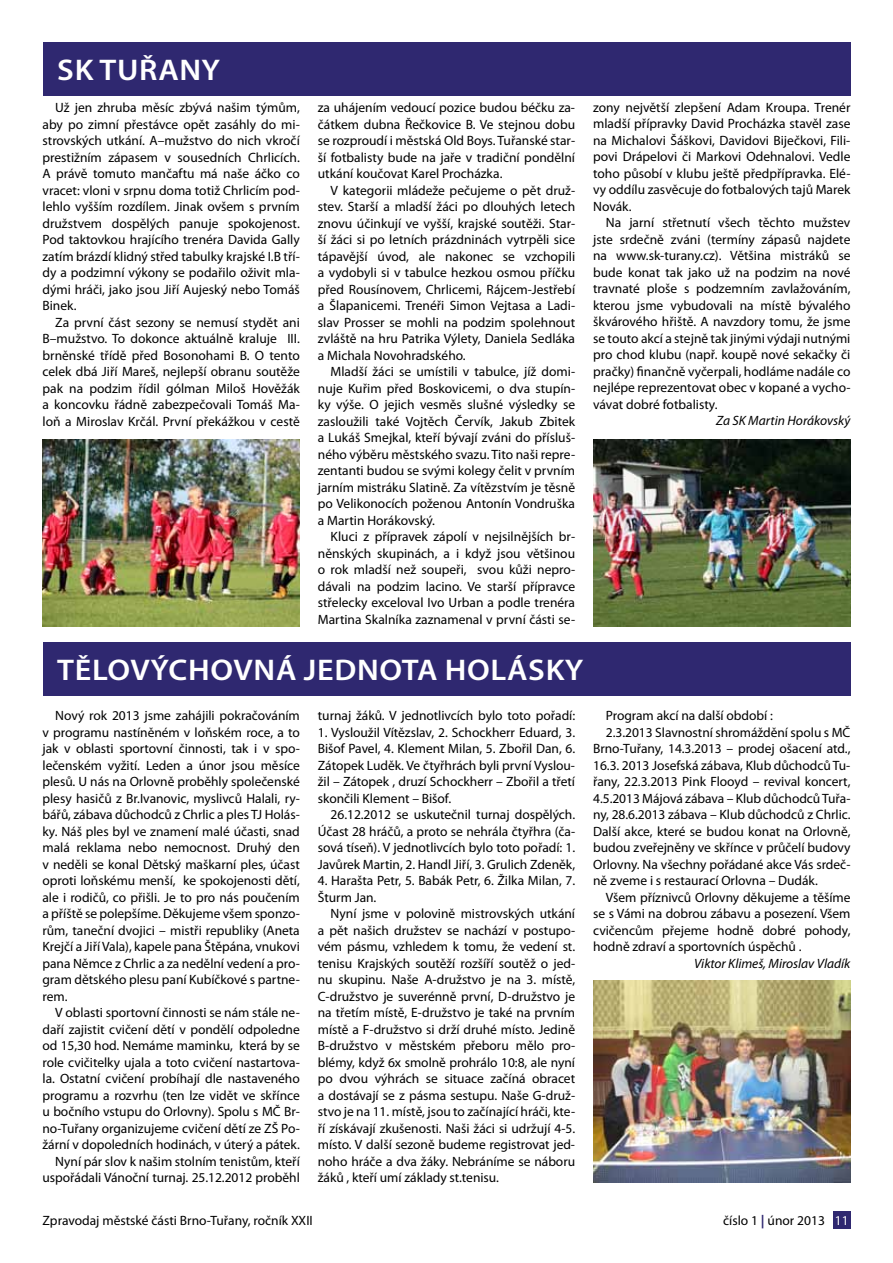
<style>
.page{position:relative;width:893px;height:1263px;background:#fff}
.page>*{position:absolute;margin:0;border:0;box-sizing:border-box;transform-origin:0 0}
.t1{font:600 30px "Myriad Pro";letter-spacing:.02em;color:#fff;scale:1.07 1}
.t2{font:13.5px/16.5px "Myriad Pro";letter-spacing:-.005em;color:#000;text-align:justify}
.t3{font:italic 13.5px "Myriad Pro";letter-spacing:-.005em;color:#000}
.s1{font-weight:700;color:#2f2870}
.s2{color:#fff}
</style>
<div class="page">
<div style="left:833px;top:1212px;width:17px;height:17px;background:#2f2870"></div>
<div style="left:43px;top:43px;width:807px;height:53px;background:#2f2870"></div>
<div style="left:43px;top:642px;width:807px;height:53px;background:#2f2870"></div>
<img style="left:593px;top:439px;width:257px;height:187px">
<img style="left:43px;top:439px;width:257px;height:187px">
<img style="left:593px;top:980px;width:257px;height:202px">
<h1 class="t1" style="left:57px;top:51px;width:76px">SK TUŘANY</h1>
<p class="t2" style="left:43px;top:99px;width:259px;text-indent:13px">Už jen zhruba měsíc zbývá našim týmům, aby po zimní přestávce opět zasáhly do mi&shy;strovských utkání. A–mužstvo do nich vkročí prestižním zápasem v sousedních Chrlicích.<br>A právě tomuto mančaftu má naše áčko co vracet: vloni v srpnu doma totiž Chrlicím pod&shy;lehlo vyšším rozdílem. Jinak ovšem s prvním družstvem dospělých panuje spokojenost.<br>Pod taktovkou hrajícího trenéra Davida Gally zatím brázdí klidný střed tabulky krajské I.B tří&shy;dy a podzimní výkony se podařilo oživit mla&shy;dými hráči, jako jsou Jiří Aujeský nebo Tomáš Binek.</p>
<p class="t2" style="left:43px;top:314px;width:259px;text-indent:13px">Za první část sezony se nemusí stydět ani B–mužstvo. To dokonce aktuálně kraluje III. brněnské třídě před Bosonohami B. O tento celek dbá Jiří Mareš, nejlepší obranu soutěže pak na podzim řídil gólman Miloš Hověžák a koncovku řádně zabezpečovali Tomáš Ma&shy;loň a Miroslav Krčál. První překážkou v cestě</p>
<p class="t2" style="left:318px;top:99px;width:259px">za uhájením vedoucí pozice budou béčku za&shy;čátkem dubna Řečkovice B. Ve stejnou dobu se rozproudí i městská Old Boys. Tuřanské star&shy;ší fotbalisty bude na jaře v tradiční pondělní utkání koučovat Karel Procházka.</p>
<p class="t2" style="left:318px;top:182px;width:259px;text-indent:13px">V kategorii mládeže pečujeme o pět druž&shy;stev. Starší a mladší žáci po dlouhých letech znovu účinkují ve vyšší, krajské soutěži. Star&shy;ší žáci si po letních prázdninách vytrpěli sice tápavější úvod, ale nakonec se vzchopili a vydobyli si v tabulce hezkou osmou příčku před Rousínovem, Chrlicemi, Rájcem-Jestřebí a Šlapanicemi. Trenéři Simon Vejtasa a Ladi&shy;slav Prosser se mohli na podzim spolehnout zvláště na hru Patrika Výlety, Daniela Sedláka a Michala Novohradského.</p>
<p class="t2" style="left:318px;top:363px;width:259px;text-indent:13px">Mladší žáci se umístili v tabulce, jíž domi&shy;nuje Kuřim před Boskovicemi, o dva stupín&shy;ky výše. O jejich vesměs slušné výsledky se zasloužili také Vojtěch Červík, Jakub Zbitek a Lukáš Smejkal, kteří bývají zváni do přísluš&shy;ného výběru městského svazu. Tito naši repre&shy;zentanti budou se svými kolegy čelit v prvním jarním mistráku Slatině. Za vítězstvím je těsně po Velikonocích poženou Antonín Vondruška a Martin Horákovský.</p>
<p class="t2" style="left:318px;top:528px;width:259px;text-indent:13px">Kluci z přípravek zápolí v nejsilnějších br&shy;něnských skupinách, a i když jsou většinou o rok mladší než soupeři, svou kůži nepro&shy;dávali na podzim lacino. Ve starší přípravce střelecky exceloval Ivo Urban a podle trenéra Martina Skalníka zaznamenal v první části se-</p>
<p class="t2" style="left:593px;top:99px;width:259px">zony největší zlepšení Adam Kroupa. Trenér mladší přípravky David Procházka stavěl zase na Michalovi Šáškovi, Davidovi Biječkovi, Fili&shy;povi Drápelovi či Markovi Odehnalovi. Vedle toho působí v klubu ještě předpřípravka. Elé&shy;vy oddílu zasvěcuje do fotbalových tajů Marek Novák.</p>
<p class="t2" style="left:593px;top:214px;width:259px;text-indent:13px">Na jarní střetnutí všech těchto mužstev jste srdečně zváni (termíny zápasů najdete na www.sk-turany.cz). Většina mistráků se bude konat tak jako už na podzim na nové travnaté ploše s podzemním zavlažováním, kterou jsme vybudovali na místě bývalého škvárového hřiště. A navzdory tomu, že jsme se touto akcí a stejně tak jinými výdaji nutnými pro chod klubu (např. koupě nové sekačky či pračky) finančně vyčerpali, hodláme nadále co nejlépe reprezentovat obec v kopané a vycho&shy;vávat dobré fotbalisty.</p>
<p class="t3" style="left:716px;top:413px;width:136px">Za SK Martin Horákovský</p>
<h1 class="t1" style="left:57px;top:651px;width:88px">Tělových</h1>
<h1 class="t1" style="left:210px;top:651px;width:350px">ovná jednota Holásky</h1>
<p class="t2" style="left:43px;top:707px;width:259px;text-indent:13px">Nový rok 2013 jsme zahájili pokračováním v programu nastíněném v loňském roce, a to jak v oblasti sportovní činnosti, tak i v spo&shy;lečenském vyžití. Leden a únor jsou měsíce plesů. U nás na Orlovně proběhly společenské plesy hasičů z Br.Ivanovic, myslivců Halali, ry&shy;bářů, zábava důchodců z Chrlic a ples TJ Holás&shy;ky. Náš ples byl ve znamení malé účasti, snad malá reklama nebo nemocnost. Druhý den v neděli se konal Dětský maškarní ples, účast oproti loňskému menší, ke spokojenosti dětí, ale i rodičů, co přišli. Je to pro nás poučením a příště se polepšíme. Děkujeme všem sponzo&shy;rům, taneční dvojici – mistři republiky (Aneta Krejčí a Jiří Vala), kapele pana Štěpána, vnukovi pana Němce z Chrlic a za nedělní vedení a pro&shy;gram dětského plesu paní Kubíčkové s partne&shy;rem.</p>
<p class="t2" style="left:43px;top:1004px;width:259px;text-align:right">V oblasti sportovní činnosti se nám stále ne&shy;daří zajistit cvičení dětí v pondělí odpoledne od 15,30 hod. Nemáme maminku, která by se role cvičitelky ujala a toto cvičení nastartova&shy;la. Ostatní cvičení probíhají dle nastaveného programu a rozvrhu (ten lze vidět ve skřínce u bočního vstupu do Orlovny). Spolu s MČ Br&shy;no-Tuřany organizujeme cvičení dětí ze ZŠ Po&shy;žární v dopoledních hodinách, v úterý a pátek.<br>Nyní pár slov k našim stolním tenistům, kteří uspořádali Vánoční turnaj. 25.12.2012 proběhl</p>
<p class="t2" style="left:318px;top:707px;width:259px">turnaj žáků. V jednotlivcích bylo toto pořadí:</p>
<p class="t2" style="left:318px;top:724px;width:259px">1. Vysloužil Vítězslav, 2. Schockherr Eduard, 3.<br>Bišof Pavel, 4. Klement Milan, 5. Zbořil Dan, 6.<br>Zátopek Luděk. Ve čtyřhrách byli první Vyslou&shy;žil – Zátopek , druzí Schockherr – Zbořil a třetí skončili Klement – Bišof.</p>
<p class="t2" style="left:318px;top:806px;width:259px;text-indent:13px">26.12.2012 se uskutečnil turnaj dospělých.<br>Účast 28 hráčů, a proto se nehrála čtyřhra (ča&shy;sová tíseň). V jednotlivcích bylo toto pořadí: 1.<br>Javůrek Martin, 2. Handl Jiří, 3. Grulich Zdeněk,</p>
<p class="t2" style="left:318px;top:872px;width:259px">4. Harašta Petr, 5. Babák Petr, 6. Žilka Milan, 7.<br>Šturm Jan.</p>
<p class="t2" style="left:318px;top:905px;width:259px;text-indent:13px">Nyní jsme v polovině mistrovských utkání a pět našich družstev se nachází v postupo&shy;vém pásmu, vzhledem k tomu, že vedení st. tenisu Krajských soutěží rozšíří soutěž o jed&shy;nu skupinu. Naše A-družstvo je na 3. místě, C-družstvo je suverénně první, D-družstvo je na třetím místě, E-družstvo je také na prvním místě a F-družstvo si drží druhé místo. Jedině B-družstvo v městském přeboru mělo pro&shy;blémy, když 6x smolně prohrálo 10:8, ale nyní po dvou výhrách se situace začíná obracet a dostávají se z pásma sestupu. Naše G-druž&shy;stvo je na 11. místě, jsou to začínající hráči, kte&shy;ří získávají zkušenosti. Naši žáci si udržují 4-5. místo. V další sezoně budeme registrovat jed&shy;noho hráče a dva žáky. Nebráníme se náboru žáků , kteří umí základy st.tenisu.</p>
<p class="t2" style="left:606px;top:707px;width:168px">Program akcí na další období :</p>
<p class="t2" style="left:606px;top:723px;width:246px">2.3.2013 Slavnostní shromáždění spolu s MČ</p>
<p class="t2" style="left:593px;top:740px;width:259px">Brno-Tuřany, 14.3.2013 – prodej ošacení atd.,</p>
<p class="t2" style="left:593px;top:756px;width:259px">16.3. 2013 Josefská zábava, Klub důchodců Tu-</p>
<p class="t2" style="left:593px;top:773px;width:259px">řany, 22.3.2013 Pink Flooyd – revival koncert,</p>
<p class="t2" style="left:593px;top:789px;width:259px">4.5.2013 Májová zábava – Klub důchodců Tuřa-</p>
<p class="t2" style="left:593px;top:806px;width:259px">ny, 28.6.2013 zábava – Klub důchodců z Chrlic.</p>
<p class="t2" style="left:593px;top:822px;width:259px">Další akce, které se budou konat na Orlovně,</p>
<p class="t2" style="left:593px;top:839px;width:259px">budou zveřejněny ve skřínce v průčelí budovy</p>
<p class="t2" style="left:593px;top:855px;width:259px">Orlovny. Na všechny pořádané akce Vás srdeč-</p>
<p class="t2" style="left:593px;top:872px;width:226px">ně zveme i s restaurací Orlovna – Dudák.</p>
<p class="t2" style="left:606px;top:888px;width:246px">Všem příznivců Orlovny děkujeme a těšíme</p>
<p class="t2" style="left:593px;top:905px;width:259px">se s Vámi na dobrou zábavu a posezení. Všem</p>
<p class="t2" style="left:593px;top:921px;width:259px">cvičencům přejeme hodně dobré pohody,</p>
<p class="t2" style="left:593px;top:938px;width:210px">hodně zdraví a sportovních úspěchů .</p>
<p class="t3" style="left:694px;top:955px;width:158px">Viktor Klimeš, Miroslav Vladík</p>
<p class="t2" style="left:43px;top:1212px;width:272px">Zpravodaj městské části Brno-Tuřany, ročník XXII</p>
<p class="t2" style="left:723px;top:1212px;width:127px">číslo 1 <span class="s1">|</span> únor 2013 <span class="s2">11</span></p>
</div>
